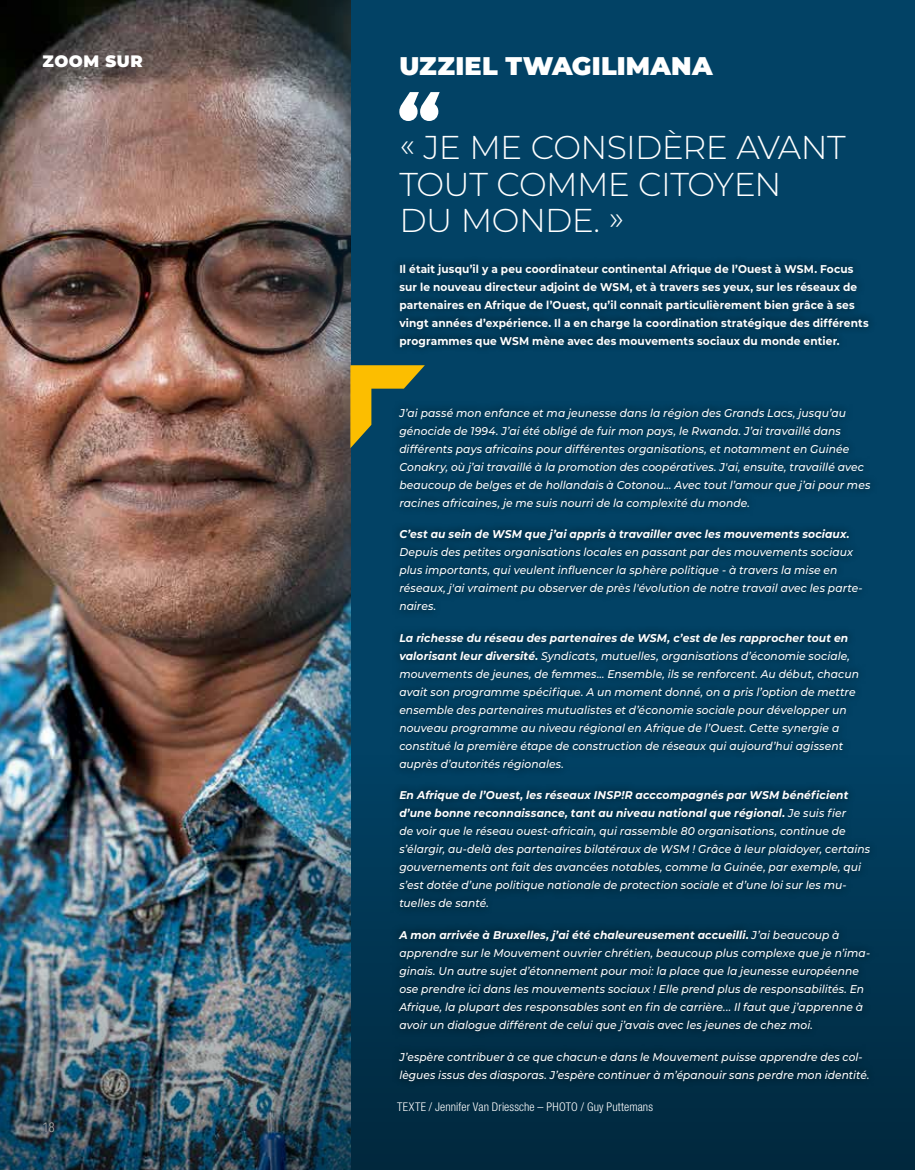
<style>
.page{position:relative;width:915px;height:1170px;background:#fff}
.page>*{position:absolute;margin:0;border:0;box-sizing:border-box;transform-origin:0 0}
.t1{font:300 33px/36.5px "Montserrat";letter-spacing:-.025em;color:#fff}
.t2{font:900 25.5px "Montserrat";letter-spacing:.01em;color:#fff}
.t3{font:900 16.5px "Montserrat";letter-spacing:.04em;color:#fff}
.t4{font:13.5px "Avenir Next Condensed";color:#fff}
.t5{font:300 condensed 12px "Helvetica Neue LT Std";letter-spacing:.01em;color:#fff}
.t6{font:italic 500 11.25px/18px "Montserrat";letter-spacing:.005em;color:#fff;scale:.95 1}
.t7{font:700 11.25px/18px "Montserrat";letter-spacing:.01em;color:#fff;scale:.94 1}
.t8{font:italic 500 11.25px/18px "Montserrat";letter-spacing:.005em;color:#fff;scale:.94 1}
.t9{font:italic 700 11.25px "Montserrat";letter-spacing:.01em;color:#fff;scale:.95 1}
.s1{font-weight:700}
</style>
<div class="page">
<div style="left:27px;top:0;width:887px;height:1169px;background:#024265"></div>
<img style="left:0;top:0;width:350px;height:740px">
<img style="left:0;top:740px;width:914px;height:429px">
<div style="left:390px;top:255px;width:488px;height:834px;background:#000;opacity:.75"></div>
<svg style="left:350px;top:365px;width:74px;height:83px"></svg>
<svg style="left:399px;top:92px;width:40px;height:29px"></svg>
<h3 class="t3" style="left:43px;top:48px;width:102px">ZOOM SUR</h3>
<p class="t4" style="left:43px;top:1115px;width:14px">18</p>
<h2 class="t2" style="left:399px;top:47px;width:315px">UZZIEL TWAGILIMANA</h2>
<h1 class="t1" style="left:399px;top:128px;width:448px">« JE ME CONSIDÈRE AVANT<br>TOUT COMME CITOYEN<br>DU MONDE. »</h1>
<p class="t7" style="left:399px;top:259px;width:500px">Il était jusqu’il y a peu coordinateur continental Afrique de l’Ouest à WSM. Focus sur le nouveau directeur adjoint de WSM, et à travers ses yeux, sur les réseaux de partenaires en Afrique de l’Ouest, qu’il connait particulièrement bien grâce à ses vingt années d’expérience. Il a en charge la coordination stratégique des différents programmes que WSM mène avec des mouvements sociaux du monde entier.</p>
<p class="t6" style="left:399px;top:403px;width:497px">J’ai passé mon enfance et ma jeunesse dans la région des Grands Lacs, jusqu’au génocide de 1994. J’ai été obligé de fuir mon pays, le Rwanda. J’ai travaillé dans différents pays africains pour différentes organisations, et notamment en Guinée Conakry, où j’ai travaillé à la promotion des coopératives. J'ai, ensuite, travaillé avec beaucoup de belges et de hollandais à Cotonou… Avec tout l’amour que j’ai pour mes racines africaines, je me suis nourri de la complexité du monde.</p>
<p class="t9" style="left:399px;top:526px;width:475px">C’est au sein de WSM que j’ai appris à travailler avec les mouvements sociaux.</p>
<p class="t6" style="left:399px;top:542px;width:489px">Depuis des petites organisations locales en passant par des mouvements sociaux plus importants, qui veulent influencer la sphère politique - à travers la mise en réseaux, j'ai vraiment pu observer de près l'évolution de notre travail avec les parte&shy;naires.</p>
<p class="t6" style="left:399px;top:628px;width:485px"><span class="s1">La richesse du réseau des partenaires de WSM, c’est de les rapprocher tout en valorisant leur diversité.</span> Syndicats, mutuelles, organisations d’économie sociale, mouvements de jeunes, de femmes… Ensemble, ils se renforcent. Au début, chacun avait son programme spécifique. A un moment donné, on a pris l’option de mettre ensemble des partenaires mutualistes et d’économie sociale pour développer un nouveau programme au niveau régional en Afrique de l’Ouest. Cette synergie a constitué la première étape de construction de réseaux qui aujourd’hui agissent auprès d’autorités régionales.</p>
<p class="t6" style="left:399px;top:785px;width:497px"><span class="s1">En Afrique de l’Ouest, les réseaux INSP!R acccompagnés par WSM bénéficient d’une bonne reconnaissance, tant au niveau national que régional.</span> Je suis fier<br>de voir que le réseau ouest-africain, qui rassemble 80 organisations, continue de s’élargir, au-delà des partenaires bilatéraux de WSM ! Grâce à leur plaidoyer, certains gouvernements ont fait des avancées notables, comme la Guinée, par exemple, qui s’est dotée d’une politique nationale de protection sociale et d’une loi sur les mu&shy;tuelles de santé.</p>
<p class="t6" style="left:399px;top:925px;width:497px"><span class="s1">A mon arrivée à Bruxelles, j’ai été chaleureusement accueilli.</span> J’ai beaucoup à apprendre sur le Mouvement ouvrier chrétien, beaucoup plus complexe que je n’ima&shy;ginais. Un autre sujet d’étonnement pour moi: la place que la jeunesse européenne ose prendre ici dans les mouvements sociaux ! Elle prend plus de responsabilités. En Afrique, la plupart des responsables sont en fin de carrière... Il faut que j’apprenne à avoir un dialogue différent de celui que j’avais avec les jeunes de chez moi.</p>
<p class="t8" style="left:399px;top:1046px;width:501px">J’espère contribuer à ce que chacun·e dans le Mouvement puisse apprendre des col&shy;lègues issus des diasporas. J’espère continuer à m’épanouir sans perdre mon identité.</p>
<p class="t5" style="left:397px;top:1099px;width:257px">TEXTE / Jennifer Van Driessche – PHOTO / Guy Puttemans</p>
</div>
